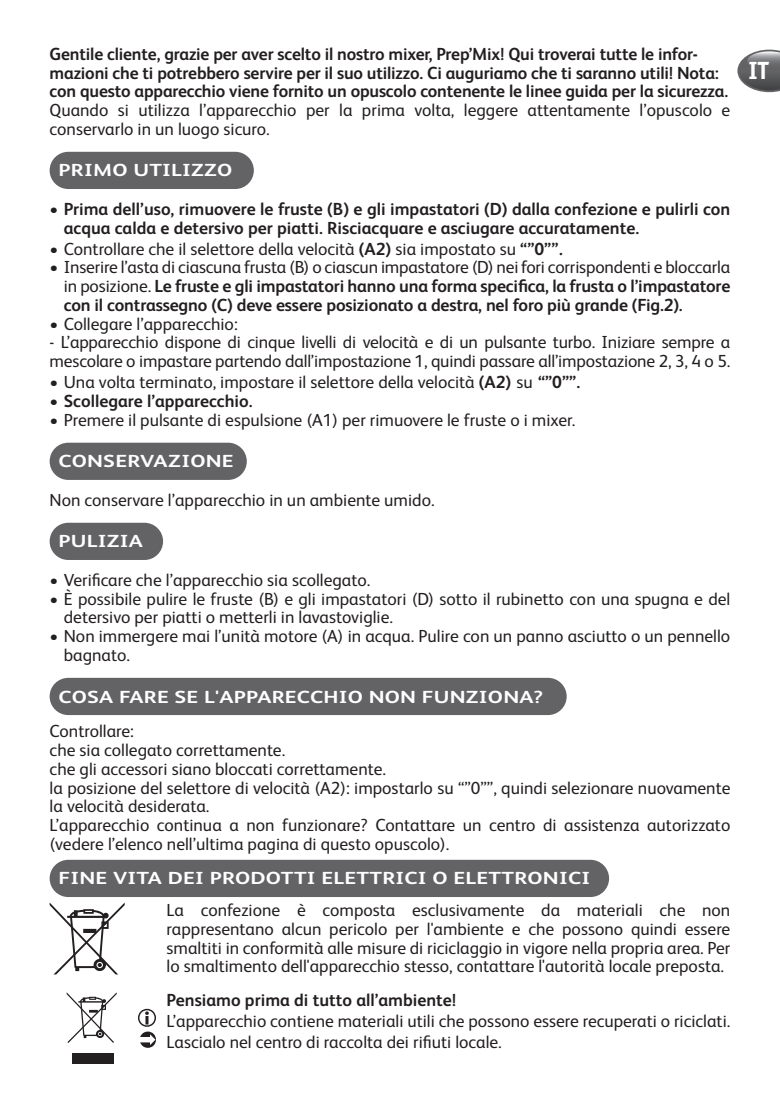
<style>
.page{position:relative;width:780px;height:1106px;background:#fff}
.page>*{position:absolute;margin:0;border:0;box-sizing:border-box;transform-origin:0 0}
.t1{font:700 25px "Officina Sans";color:#fff}
.t2{font:17.5px/18.8px "FS Albert Pro";color:#231f20}
.t3{font:700 17.5px/18.8px "FS Albert Pro";letter-spacing:-.01em;color:#231f20}
.t4{font:700 17.5px "FS Albert Pro";letter-spacing:.01em;color:#fff;scale:1.25 1}
.s1{font-weight:700}
.s2{font-family:"Officina Sans"}
.s3{font-weight:400}
</style>
<div class="page">
<svg style="left:737px;top:50px;width:43px;height:42px"></svg>
<div style="left:50px;top:152px;width:204px;height:37px;background:#636366;border-radius:19px"></div>
<div style="left:50px;top:443px;width:197px;height:37px;background:#636366;border-radius:19px"></div>
<div style="left:50px;top:523px;width:113px;height:37px;background:#636366;border-radius:19px"></div>
<div style="left:50px;top:678px;width:516px;height:37px;background:#636366;border-radius:19px"></div>
<div style="left:50px;top:859px;width:559px;height:38px;background:#636366;border-radius:19px"></div>
<svg style="left:50px;top:902px;width:75px;height:72px"></svg>
<div style="left:72px;top:1053px;width:42px;height:10px;background:#231f20"></div>
<svg style="left:67px;top:992px;width:50px;height:51px"></svg>
<svg style="left:138px;top:1008px;width:18px;height:39px"></svg>
<p class="t3" style="left:50px;top:43px;width:680px">Gentile cliente, grazie per aver scelto il nostro mixer, Prep’Mix! Qui troverai tutte le infor&shy;mazioni che ti potrebbero servire per il suo utilizzo. Ci auguriamo che ti saranno utili! Nota: con questo apparecchio viene fornito un opuscolo contenente le linee guida per la sicurezza.</p>
<p class="t2" style="left:50px;top:99px;width:682px">Quando si utilizza l’apparecchio per la prima volta, leggere attentamente l’opuscolo e conservarlo in un luogo sicuro.</p>
<p class="t4" style="left:58px;top:158px;width:140px">PRIMO UTILIZZO</p>
<p class="t3" style="left:64px;top:199px;width:668px;text-indent:-14px">• Prima dell’uso, rimuovere le fruste (B) e gli impastatori (D) dalla confezione e pulirli con acqua calda e detersivo per piatti. Risciacquare e asciugare accuratamente.</p>
<p class="t2" style="left:50px;top:238px;width:515px">• Controllare che il selettore della velocità <span class="s1">(A2)</span> sia impostato su <span class="s1">“”0””</span><span class="s2">.</span></p>
<p class="t3" style="left:64px;top:257px;width:668px;text-align:justify;text-indent:-14px"><span class="s3">• Inserire l’asta di ciascuna frusta (B) o ciascun impastatore (D) nei fori corrispondenti e bloccarla in posizione.</span> Le fruste e gli impastatori hanno una forma specifica, la frusta o l’impastatore con il contrassegno (C) deve essere posizionato a destra, nel foro più grande (Fig.2).</p>
<p class="t2" style="left:50px;top:313px;width:190px">• Collegare l’apparecchio:</p>
<p class="t2" style="left:50px;top:332px;width:682px">- L’apparecchio dispone di cinque livelli di velocità e di un pulsante turbo. Iniziare sempre a mescolare o impastare partendo dall’impostazione 1, quindi passare all’impostazione 2, 3, 4 o 5.</p>
<p class="t2" style="left:50px;top:371px;width:532px">• Una volta terminato, impostare il selettore della velocità <span class="s1">(A2)</span> su <span class="s1">“”0””.</span></p>
<p class="t3" style="left:50px;top:391px;width:204px">• Scollegare l’apparecchio.</p>
<p class="t2" style="left:50px;top:409px;width:527px">• Premere il pulsante di espulsione (A1) per rimuovere le fruste o i mixer.</p>
<p class="t4" style="left:58px;top:449px;width:142px">CONSERVAZIONE</p>
<p class="t2" style="left:50px;top:489px;width:386px">Non conservare l’apparecchio in un ambiente umido.</p>
<p class="t4" style="left:58px;top:529px;width:69px">PULIZIA</p>
<p class="t2" style="left:50px;top:569px;width:322px">• Verificare che l’apparecchio sia scollegato.</p>
<p class="t2" style="left:64px;top:588px;width:668px;text-indent:-14px">• È possibile pulire le fruste (B) e gli impastatori (D) sotto il rubinetto con una spugna e del detersivo per piatti o metterli in lavastoviglie.</p>
<p class="t2" style="left:64px;top:625px;width:668px;text-indent:-14px">• Non immergere mai l’unità motore (A) in acqua. Pulire con un panno asciutto o un pennello bagnato.</p>
<p class="t4" style="left:58px;top:684px;width:389px">COSA FARE SE L'APPARECCHIO NON FUNZIONA?</p>
<p class="t2" style="left:50px;top:720px;width:682px">Controllare:<br>che sia collegato correttamente.<br>che gli accessori siano bloccati correttamente.<br>la posizione del selettore di velocità (A2): impostarlo su “”0””, quindi selezionare nuovamente la velocità desiderata.<br>L’apparecchio continua a non funzionare? Contattare un centro di assistenza autorizzato (vedere l’elenco nell’ultima pagina di questo opuscolo).</p>
<p class="t4" style="left:58px;top:866px;width:427px">FINE VITA DEI PRODOTTI ELETTRICI O ELETTRONICI</p>
<p class="t2" style="left:167px;top:899px;width:565px;text-align:justify">La confezione è composta esclusivamente da materiali che non rappresentano alcun pericolo per l'ambiente e che possono quindi essere smaltiti in conformità alle misure di riciclaggio in vigore nella propria area. Per lo smaltimento dell'apparecchio stesso, contattare l'autorità locale preposta.</p>
<p class="t3" style="left:167px;top:989px;width:291px">Pensiamo prima di tutto all’ambiente!</p>
<p class="t2" style="left:167px;top:1009px;width:565px;line-height:21px">L’apparecchio contiene materiali utili che possono essere recuperati o riciclati.<br>Lascialo nel centro di raccolta dei rifiuti locale.</p>
<h1 class="t1" style="left:748px;top:55px;width:22px">IT</h1>
</div>
